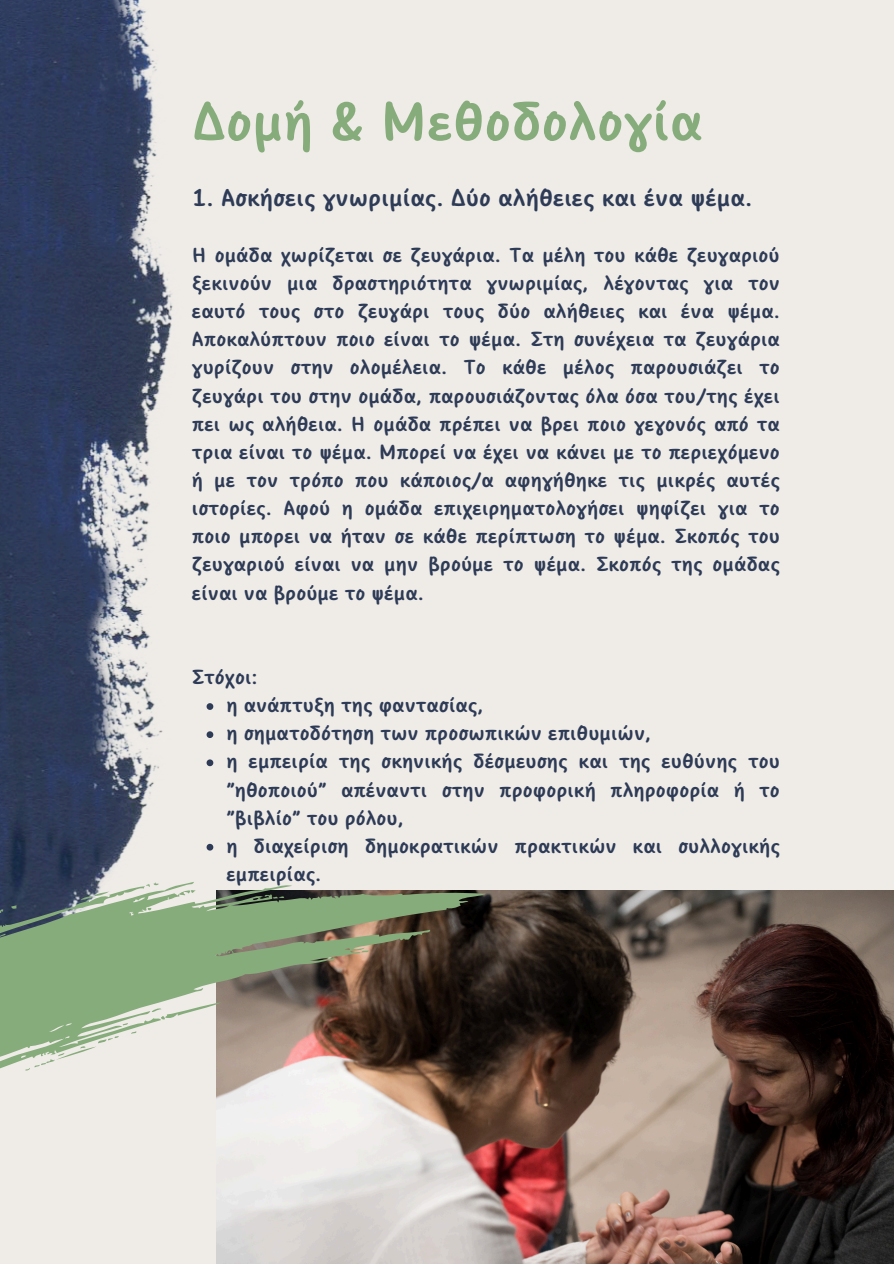
<style>
.page{position:relative;width:894px;height:1264px;background:#fff}
.page>*{position:absolute;margin:0;border:0;box-sizing:border-box;transform-origin:0 0}
.t1{font:700 54px "Core Narae Pro";color:#87ac7c}
.t2{font:700 24px "Core Narae Pro";color:#2e3b56}
.t3{font:700 20.25px/28.2px "Core Narae Pro";color:#2e3b56;text-align:justify}
</style>
<div class="page">
<div style="left:0;top:0;width:893px;height:1263px;background:#efece8"></div>
<img style="left:0;top:0;width:214px;height:881px">
<svg style="left:206px;top:703px;width:7px;height:7px"></svg>
<svg style="left:206px;top:731px;width:7px;height:7px"></svg>
<svg style="left:206px;top:759px;width:7px;height:7px"></svg>
<svg style="left:206px;top:843px;width:7px;height:7px"></svg>
<img style="left:216px;top:890px;width:677px;height:373px">
<svg style="left:0;top:881px;width:485px;height:260px"></svg>
<svg style="left:81px;top:891px;width:29px;height:8px"></svg>
<svg style="left:146px;top:882px;width:13px;height:5px"></svg>
<svg style="left:150px;top:1002px;width:71px;height:17px"></svg>
<svg style="left:25px;top:1035px;width:94px;height:36px"></svg>
<p class="t1" style="left:192px;top:88px;width:512px">Δομή &amp; Μεθοδολογία</p>
<p class="t2" style="left:192px;top:183px;width:562px">1. Ασκήσεις γνωριμίας. Δύο αλήθειες και ένα ψέμα.</p>
<h1 class="t3" style="left:192px;top:241px;width:589px">Η ομάδα χωρίζεται σε ζευγάρια. Τα μέλη του κάθε ζευγαριού ξεκινούν μια δραστηριότητα γνωριμίας, λέγοντας για τον εαυτό τους στο ζευγάρι τους δύο αλήθειες και ένα ψέμα.<br>Αποκαλύπτουν ποιο είναι το ψέμα. Στη συνέχεια τα ζευγάρια γυρίζουν στην ολομέλεια. Το κάθε μέλος παρουσιάζει το ζευγάρι του στην ομάδα, παρουσιάζοντας όλα όσα του/της έχει πει ως αλήθεια. Η ομάδα πρέπει να βρει ποιο γεγονός από τα τρια είναι το ψέμα. Μπορεί να έχει να κάνει με το περιεχόμενο ή με τον τρόπο που κάποιος/α αφηγήθηκε τις μικρές αυτές ιστορίες. Αφού η ομάδα επιχειρηματολογήσει ψηφίζει για το ποιο μπορει να ήταν σε κάθε περίπτωση το ψέμα. Σκοπός του ζευγαριού είναι να μην βρούμε το ψέμα. Σκοπός της ομάδας είναι να βρούμε το ψέμα.</h1>
<h2 class="t3" style="left:192px;top:662px;width:67px">Στόχοι:</h2>
<h3 class="t3" style="left:226px;top:691px;width:258px">η ανάπτυξη της φαντασίας,</h3>
<h3 class="t3" style="left:226px;top:719px;width:426px">η σηματοδότηση των προσωπικών επιθυμιών,</h3>
<p class="t3" style="left:226px;top:747px;width:555px">η εμπειρία της σκηνικής δέσμευσης και της ευθύνης του "ηθοποιού" απέναντι στην προφορική πληροφορία ή το "βιβλίο" του ρόλου,</p>
<p class="t3" style="left:226px;top:831px;width:555px">η διαχείριση δημοκρατικών πρακτικών και συλλογικής εμπειρίας.</p>
</div>
